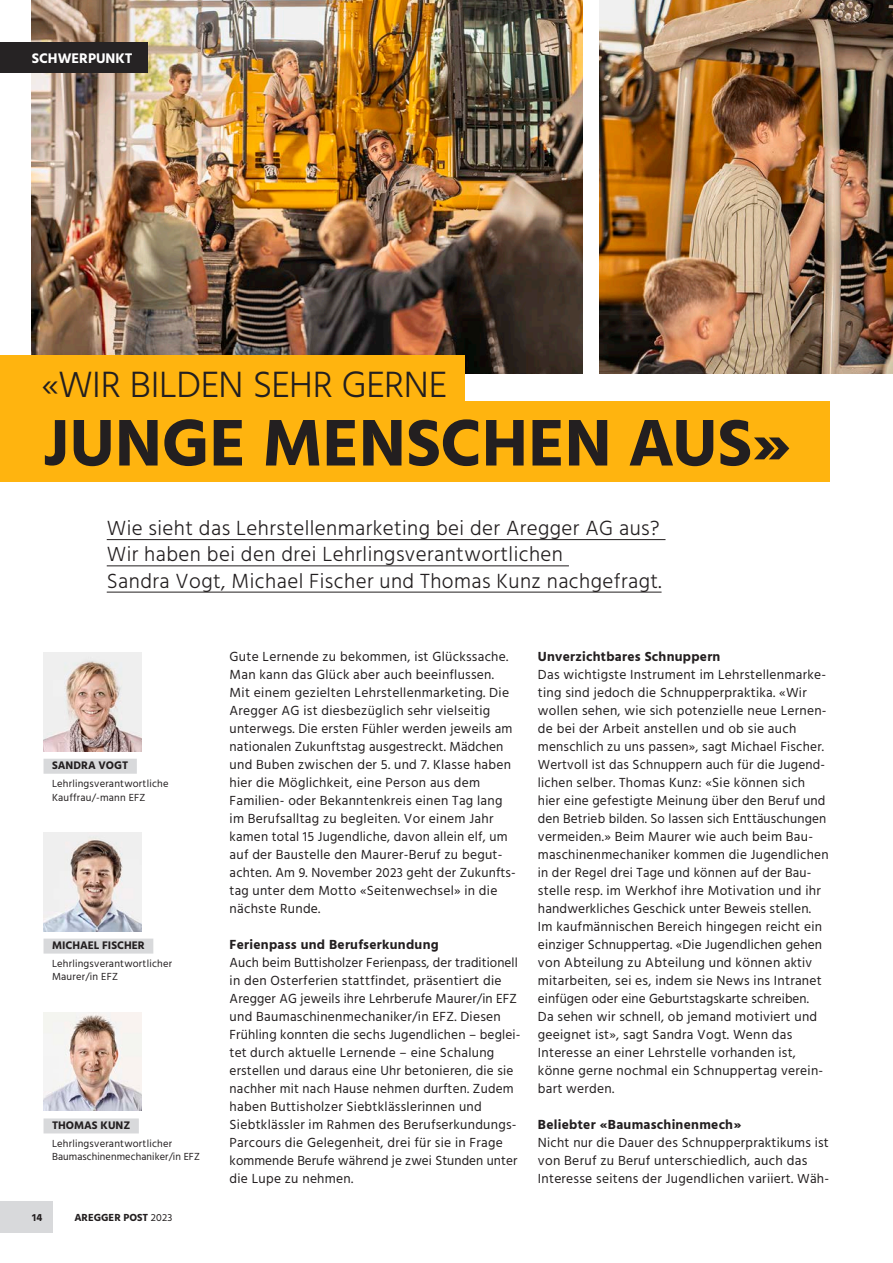
<style>
.page{position:relative;width:893px;height:1263px;background:#fff}
.page>*{position:absolute;margin:0;border:0;box-sizing:border-box;transform-origin:0 0}
.t1{font:700 67.5px "Hind";color:#231f20}
.t2{font:300 37.5px "Hind";letter-spacing:-.005em;color:#231f20}
.t3{font:300 21px/26.2px "Hind";letter-spacing:.02em;color:#231f20}
.t4{font:700 14.25px "Hind";color:#fff}
.t5{font:13.5px/18px "Hind";letter-spacing:.02em;color:#231f20}
.t6{font:700 13.5px "Hind";letter-spacing:.02em;color:#231f20}
.t7{font:700 11.25px "Hind";color:#231f20}
.t8{font:10.5px/13.5px "Hind";letter-spacing:.02em;color:#231f20}
.t9{font:700 10.5px "Hind";color:#231f20}
.s1{font-weight:400}
</style>
<div class="page">
<img style="left:32px;top:0;width:551px;height:373px">
<img style="left:600px;top:0;width:293px;height:373px">
<div style="left:0;top:401px;width:829px;height:80px;background:#ffb40f"></div>
<hr style="left:107px;top:539px;width:558px;height:1px;background:#231f20">
<hr style="left:107px;top:565px;width:462px;height:1px;background:#231f20">
<hr style="left:107px;top:592px;width:555px;height:1px;background:#231f20">
<div style="left:0;top:355px;width:465px;height:50px;background:#ffb40f"></div>
<img style="left:44px;top:653px;width:98px;height:98px">
<img style="left:44px;top:833px;width:98px;height:98px">
<img style="left:44px;top:1012px;width:98px;height:99px">
<div style="left:44px;top:759px;width:93px;height:15px;background:#d8d9db"></div>
<div style="left:44px;top:938px;width:109px;height:15px;background:#d8d9db"></div>
<div style="left:44px;top:1118px;width:95px;height:15px;background:#d8d9db"></div>
<div style="left:0;top:1201px;width:53px;height:32px;background:#d8d9db"></div>
<div style="left:0;top:43px;width:148px;height:30px;background:#262324"></div>
<p class="t4" style="left:32px;top:50px;width:102px">SCHWERPUNKT</p>
<h2 class="t2" style="left:42px;top:359px;width:407px">«WIR BILDEN SEHR GERNE</h2>
<h1 class="t1" style="left:43px;top:403px;width:750px">JUNGE MENSCHEN AUS»</h1>
<h3 class="t3" style="left:107px;top:516px;width:556px">Wie sieht das Lehrstellenmarketing bei der Aregger AG aus?<br>Wir haben bei den drei Lehrlingsverantwortlichen<br>Sandra Vogt, Michael Fischer und Thomas Kunz nachgefragt.</h3>
<p class="t7" style="left:52px;top:759px;width:78px">SANDRA VOGT</p>
<p class="t8" style="left:52px;top:777px;width:118px">Lehrlingsverantwortliche<br>Kauffrau/-mann EFZ</p>
<p class="t7" style="left:52px;top:939px;width:94px">MICHAEL FISCHER</p>
<p class="t8" style="left:52px;top:957px;width:122px">Lehrlingsverantwortlicher<br>Maurer/in EFZ</p>
<p class="t7" style="left:52px;top:1119px;width:80px">THOMAS KUNZ</p>
<p class="t8" style="left:52px;top:1137px;width:149px">Lehrlingsverantwortlicher<br>Baumaschinenmechaniker/in EFZ</p>
<p class="t9" style="left:32px;top:1211px;width:12px">14</p>
<p class="t9" style="left:74px;top:1211px;width:99px">AREGGER POST <span class="s1">2023</span></p>
<p class="t5" style="left:230px;top:648px;width:288px">Gute Lernende zu bekommen, ist Glückssache.<br>Man kann das Glück aber auch beeinflussen.<br>Mit einem gezielten Lehrstellenmarketing. Die Aregger AG ist diesbezüglich sehr vielseitig unterwegs. Die ersten Fühler werden jeweils am nationalen Zukunftstag ausgestreckt. Mädchen und Buben zwischen der 5. und 7. Klasse haben hier die Möglichkeit, eine Person aus dem Familien- oder Bekanntenkreis einen Tag lang im Berufsalltag zu begleiten. Vor einem Jahr kamen total 15 Jugendliche, davon allein elf, um auf der Baustelle den Maurer-Beruf zu begut&shy;achten. Am 9. November 2023 geht der Zukunfts&shy;tag unter dem Motto «Seitenwechsel» in die nächste Runde.</p>
<p class="t6" style="left:230px;top:936px;width:211px">Ferienpass und Berufserkundung</p>
<p class="t5" style="left:230px;top:954px;width:292px">Auch beim Buttisholzer Ferienpass, der traditionell in den Osterferien stattfindet, präsentiert die Aregger AG jeweils ihre Lehrberufe Maurer/in EFZ und Baumaschinenmechaniker/in EFZ. Diesen Frühling konnten die sechs Jugendlichen – beglei&shy;tet durch aktuelle Lernende – eine Schalung erstellen und daraus eine Uhr betonieren, die sie nachher mit nach Hause nehmen durften. Zudem haben Buttisholzer Siebtklässlerinnen und Siebtklässler im Rahmen des Berufserkundungs-Parcours die Gelegenheit, drei für sie in Frage kommende Berufe während je zwei Stunden unter die Lupe zu nehmen.</p>
<p class="t6" style="left:538px;top:648px;width:184px">Unverzichtbares Schnuppern</p>
<p class="t5" style="left:538px;top:666px;width:292px">Das wichtigste Instrument im Lehrstellenmarke&shy;ting sind jedoch die Schnupperpraktika. «Wir wollen sehen, wie sich potenzielle neue Lernen&shy;de bei der Arbeit anstellen und ob sie auch menschlich zu uns passen», sagt Michael Fischer.<br>Wertvoll ist das Schnuppern auch für die Jugend&shy;lichen selber. Thomas Kunz: «Sie können sich hier eine gefestigte Meinung über den Beruf und den Betrieb bilden. So lassen sich Enttäuschungen vermeiden.» Beim Maurer wie auch beim Bau&shy;maschinenmechaniker kommen die Jugendlichen in der Regel drei Tage und können auf der Bau&shy;stelle resp. im Werkhof ihre Motivation und ihr handwerkliches Geschick unter Beweis stellen.<br>Im kaufmännischen Bereich hingegen reicht ein einziger Schnuppertag. «Die Jugendlichen gehen von Abteilung zu Abteilung und können aktiv mitarbeiten, sei es, indem sie News ins Intranet einfügen oder eine Geburtstagskarte schreiben.<br>Da sehen wir schnell, ob jemand motiviert und geeignet ist», sagt Sandra Vogt. Wenn das Interesse an einer Lehrstelle vorhanden ist, könne gerne nochmal ein Schnuppertag verein&shy;bart werden.</p>
<p class="t6" style="left:538px;top:1116px;width:205px">Beliebter «Baumaschinenmech»</p>
<p class="t5" style="left:538px;top:1134px;width:293px">Nicht nur die Dauer des Schnupperpraktikums ist von Beruf zu Beruf unterschiedlich, auch das<br>Interesse seitens der Jugendlichen variiert. Wäh-</p>
</div>
